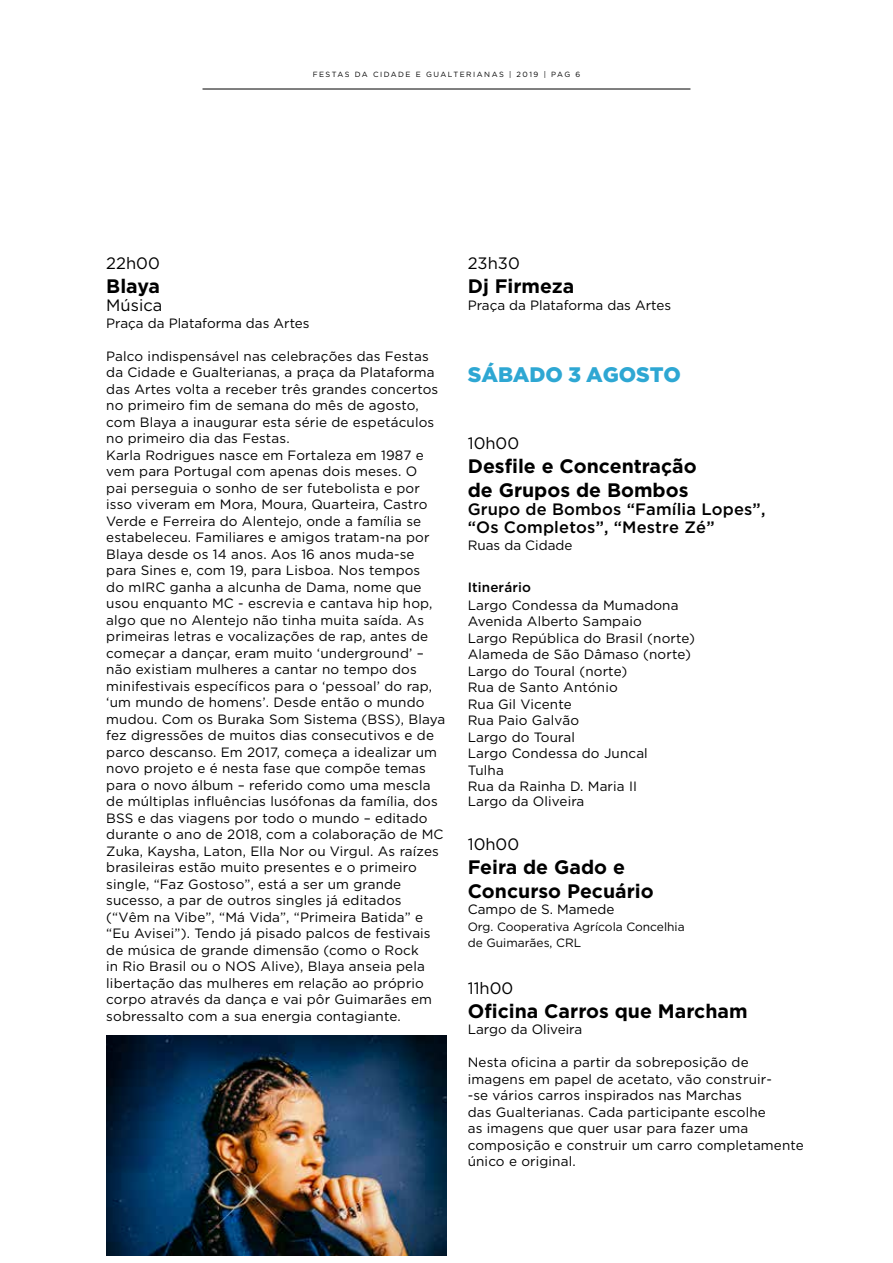
<style>
.page{position:relative;width:893px;height:1263px;background:#fff}
.page>*{position:absolute;margin:0;border:0;box-sizing:border-box;transform-origin:0 0}
.t1{font:900 21px "Gotham";letter-spacing:-.005em;color:#2ea7d3}
.t2{font:700 19.5px/24px "Gotham";color:#000}
.t3{font:500 16.5px/18px "Gotham";letter-spacing:.01em;color:#000}
.t4{font:16.5px "Gotham";color:#000}
.t5{font:16.5px "Gotham";color:#000}
.t6{font:13.5px/16.5px "Gotham";letter-spacing:.01em;color:#000}
.t7{font:500 13.5px "Gotham";letter-spacing:.01em;color:#000}
.t8{font:12px/16.5px "Gotham";color:#000}
.t9{font:7.5px "Gotham";letter-spacing:.2em;color:#000}
</style>
<div class="page">
<hr style="left:202px;top:89px;width:488px;height:1px;background:#000">
<img style="left:106px;top:1035px;width:340px;height:220px">
<p class="t9" style="left:313px;top:70px;width:269px">FESTAS DA CIDADE E GUALTERIANAS | 2019 | PAG 6</p>
<p class="t4" style="left:106px;top:254px;width:55px">22h00</p>
<h2 class="t2" style="left:106px;top:274px;width:55px">Blaya</h2>
<p class="t5" style="left:106px;top:296px;width:58px">Música</p>
<p class="t6" style="left:106px;top:315px;width:205px">Praça da Plataforma das Artes</p>
<p class="t6" style="left:106px;top:348px;width:341px">Palco indispensável nas celebrações das Festas da Cidade e Gualterianas, a praça da Plataforma das Artes volta a receber três grandes concertos no primeiro fim de semana do mês de agosto, com Blaya a inaugurar esta série de espetáculos no primeiro dia das Festas.<br>Karla Rodrigues nasce em Fortaleza em 1987 e vem para Portugal com apenas dois meses. O<br>pai perseguia o sonho de ser futebolista e por isso viveram em Mora, Moura, Quarteira, Castro Verde e Ferreira do Alentejo, onde a família se estabeleceu. Familiares e amigos tratam-na por Blaya desde os 14 anos. Aos 16 anos muda-se para Sines e, com 19, para Lisboa. Nos tempos<br>do mIRC ganha a alcunha de Dama, nome que usou enquanto MC - escrevia e cantava hip hop, algo que no Alentejo não tinha muita saída. As primeiras letras e vocalizações de rap, antes de começar a dançar, eram muito ‘underground’ – não existiam mulheres a cantar no tempo dos minifestivais específicos para o ‘pessoal’ do rap, ‘um mundo de homens’. Desde então o mundo mudou. Com os Buraka Som Sistema (BSS), Blaya fez digressões de muitos dias consecutivos e de parco descanso. Em 2017, começa a idealizar um novo projeto e é nesta fase que compõe temas para o novo álbum – referido como uma mescla de múltiplas influências lusófonas da família, dos BSS e das viagens por todo o mundo – editado durante o ano de 2018, com a colaboração de MC Zuka, Kaysha, Laton, Ella Nor ou Virgul. As raízes brasileiras estão muito presentes e o primeiro single, “Faz Gostoso”, está a ser um grande sucesso, a par de outros singles já editados (“Vêm na Vibe”, “Má Vida”, “Primeira Batida” e “Eu Avisei”). Tendo já pisado palcos de festivais de música de grande dimensão (como o Rock<br>in Rio Brasil ou o NOS Alive), Blaya anseia pela libertação das mulheres em relação ao próprio corpo através da dança e vai pôr Guimarães em sobressalto com a sua energia contagiante.</p>
<p class="t4" style="left:468px;top:254px;width:54px">23h30</p>
<h2 class="t2" style="left:468px;top:274px;width:108px">Dj Firmeza</h2>
<p class="t6" style="left:468px;top:297px;width:205px">Praça da Plataforma das Artes</p>
<h1 class="t1" style="left:468px;top:362px;width:214px">SÁBADO 3 AGOSTO</h1>
<p class="t4" style="left:468px;top:434px;width:53px">10h00</p>
<h2 class="t2" style="left:468px;top:454px;width:230px">Desfile e Concentração de Grupos de Bombos</h2>
<p class="t3" style="left:468px;top:500px;width:299px">Grupo de Bombos “Família Lopes”, “Os Completos”, “Mestre Zé”</p>
<p class="t6" style="left:468px;top:537px;width:106px">Ruas da Cidade</p>
<p class="t7" style="left:468px;top:579px;width:65px">Itinerário</p>
<p class="t6" style="left:468px;top:597px;width:229px">Largo Condessa da Mumadona<br>Avenida Alberto Sampaio<br>Largo República do Brasil (norte)<br>Alameda de São Dâmaso (norte)<br>Largo do Toural (norte)<br>Rua de Santo António<br>Rua Gil Vicente<br>Rua Paio Galvão<br>Largo do Toural<br>Largo Condessa do Juncal<br>Tulha<br>Rua da Rainha D. Maria II</p>
<p class="t6" style="left:468px;top:793px;width:118px">Largo da Oliveira</p>
<p class="t4" style="left:468px;top:835px;width:53px">10h00</p>
<h2 class="t2" style="left:468px;top:854px;width:188px">Feira de Gado e<br>Concurso Pecuário</h2>
<p class="t6" style="left:468px;top:901px;width:148px">Campo de S. Mamede</p>
<p class="t8" style="left:468px;top:918px;width:218px">Org. Cooperativa Agrícola Concelhia de Guimarães, CRL</p>
<p class="t4" style="left:468px;top:979px;width:47px">11h00</p>
<h2 class="t2" style="left:468px;top:998px;width:281px">Oficina Carros que Marcham</h2>
<p class="t6" style="left:468px;top:1021px;width:116px">Largo da Oliveira</p>
<p class="t6" style="left:468px;top:1054px;width:338px">Nesta oficina a partir da sobreposição de imagens em papel de acetato, vão construir-<br>-se vários carros inspirados nas Marchas<br>das Gualterianas. Cada participante escolhe<br>as imagens que quer usar para fazer uma composição e construir um carro completamente único e original.</p>
</div>
